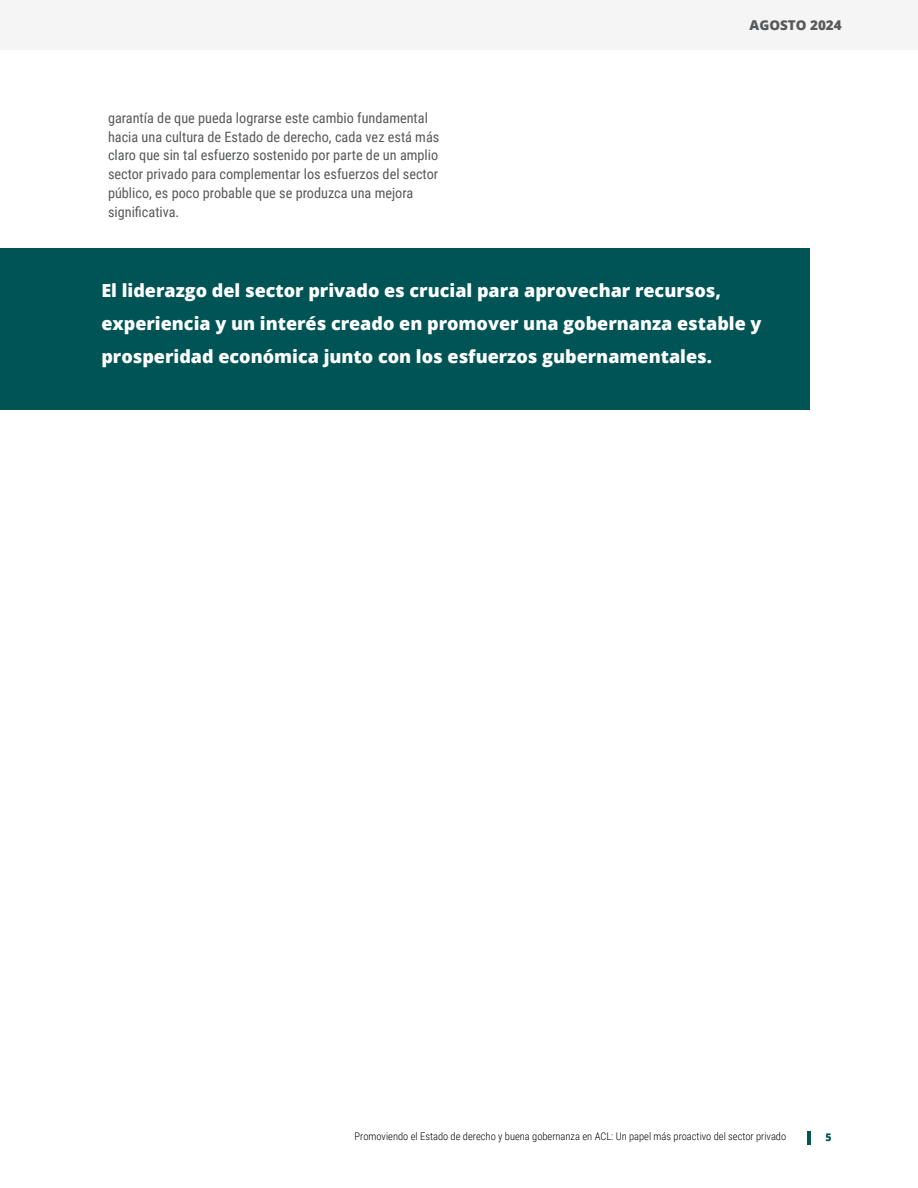
<style>
.page{position:relative;width:918px;height:1188px;background:#fff}
.page>*{position:absolute;margin:0;border:0;box-sizing:border-box;transform-origin:0 0}
.t1{font:800 18px/33px "Open Sans";color:#fff}
.t2{font:14.25px/18.8px "Roboto Condensed";color:#58595b}
.t3{font:800 13.5px "Open Sans";color:#58595b}
.t4{font:300 10.5px "Roboto Condensed";color:#000}
.t5{font:800 10.5px "Open Sans";color:#005455}
</style>
<div class="page">
<div style="left:0;top:0;width:918px;height:50px;background:#f5f5f5"></div>
<hr style="left:808px;top:1131px;width:3px;height:14px;background:#005455">
<div style="left:0;top:248px;width:810px;height:162px;background:#005455"></div>
<p class="t2" style="left:108px;top:108px;width:333px">garantía de que pueda lograrse este cambio fundamental hacia una cultura de Estado de derecho, cada vez está más claro que sin tal esfuerzo sostenido por parte de un amplio sector privado para complementar los esfuerzos del sector público, es poco probable que se produzca una mejora significativa.</p>
<p class="t3" style="left:750px;top:15px;width:94px">AGOSTO 2024</p>
<p class="t1" style="left:101px;top:273px;width:662px">El liderazgo del sector privado es crucial para aprovechar recursos, experiencia y un interés creado en promover una gobernanza estable y prosperidad económica junto con los esfuerzos gubernamentales.</p>
<p class="t4" style="left:355px;top:1129px;width:433px">Promoviendo el Estado de derecho y buena gobernanza en ACL: Un papel más proactivo del sector privado</p>
<p class="t5" style="left:826px;top:1129px;width:8px">5</p>
</div>
